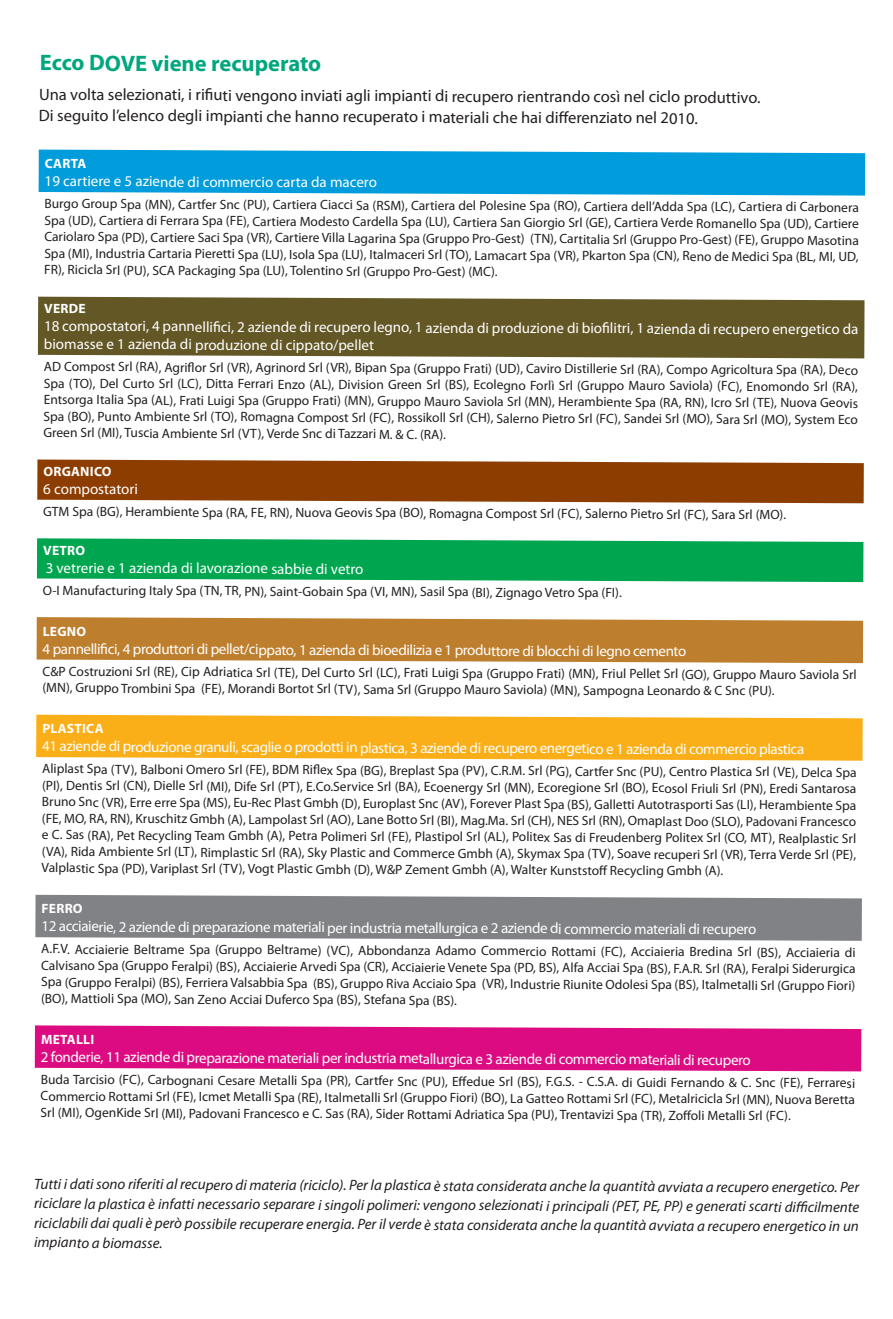
<style>
.page{position:relative;width:893px;height:1319px;background:#fff}
.page>*{position:absolute;margin:0;border:0;box-sizing:border-box;transform-origin:0 0}
.t1{font:700 22.5px "Myriad Pro";letter-spacing:-.005em;color:#00a77e}
.t2{font:16.5px "Myriad Pro";letter-spacing:-.005em;color:#231f20}
.t3{font:15px "Myriad Pro";letter-spacing:-.03em;color:#fff}
.t4{font:italic 15px/19.5px "Myriad Pro";letter-spacing:-.005em;color:#231f20;text-align:justify}
.t5{font:15px/17px "Myriad Pro";letter-spacing:-.005em;color:#fff}
.t6{font:13.5px/16.5px "Myriad Pro";letter-spacing:-.005em;color:#231f20;text-align:justify}
.t7{font:700 13.5px "Myriad Pro";letter-spacing:.015em;color:#fff}
</style>
<div class="page">
<svg style="left:39px;top:149px;width:826px;height:46px;background:#14a3dd"></svg>
<svg style="left:38px;top:296px;width:826px;height:62px;background:#6c6133"></svg>
<svg style="left:37px;top:459px;width:827px;height:44px;background:#974e16"></svg>
<svg style="left:37px;top:538px;width:826px;height:44px;background:#16ac5e"></svg>
<svg style="left:37px;top:617px;width:826px;height:46px;background:#c2883d"></svg>
<svg style="left:36px;top:714px;width:827px;height:46px;background:#fab52a"></svg>
<svg style="left:35px;top:894px;width:827px;height:46px;background:#8a8c8e"></svg>
<svg style="left:35px;top:1025px;width:826px;height:46px;background:#df1e8a"></svg>
<p class="t1" style="left:40px;top:49px;width:283px">Ecco DOVE viene recuperato</p>
<p class="t2" style="left:39px;top:87px;width:723px">Una volta selezionati, i rifiuti vengono inviati agli impianti di recupero rientrando così nel ciclo produttivo.</p>
<p class="t2" style="left:39px;top:108px;width:660px">Di seguito l’elenco degli impianti che hanno recuperato i materiali che hai differenziato nel 2010.</p>
<p class="t7" style="left:45px;top:155px;width:43px">CARTA</p>
<p class="t5" style="left:45px;top:173px;width:334px">19 cartiere e 5 aziende di commercio carta da macero</p>
<p class="t6" style="left:44px;top:197px;width:816px">Burgo Group Spa (MN), Cartfer Snc (PU), Cartiera Ciacci Sa (RSM), Cartiera del Polesine Spa (RO), Cartiera dell’Adda Spa (LC), Cartiera di Carbonera Spa (UD), Cartiera di Ferrara Spa (FE), Cartiera Modesto Cardella Spa (LU), Cartiera San Giorgio Srl (GE), Cartiera Verde Romanello Spa (UD), Cartiere Cariolaro Spa (PD), Cartiere Saci Spa (VR), Cartiere Villa Lagarina Spa (Gruppo Pro-Gest) (TN), Cartitalia Srl (Gruppo Pro-Gest) (FE), Gruppo Masotina Spa (MI), Industria Cartaria Pieretti Spa (LU), Isola Spa (LU), Italmaceri Srl (TO), Lamacart Spa (VR), Pkarton Spa (CN), Reno de Medici Spa (BL, MI, UD, FR), Ricicla Srl (PU), SCA Packaging Spa (LU), Tolentino Srl (Gruppo Pro-Gest) (MC).</p>
<p class="t7" style="left:44px;top:299px;width:43px">VERDE</p>
<p class="t5" style="left:44px;top:319px;width:816px">18 compostatori, 4 pannellifici, 2 aziende di recupero legno, 1 azienda di produzione di biofilitri, 1 azienda di recupero energetico da biomasse e 1 azienda di produzione di cippato/pellet</p>
<p class="t6" style="left:44px;top:360px;width:816px">AD Compost Srl (RA), Agriflor Srl (VR), Agrinord Srl (VR), Bipan Spa (Gruppo Frati) (UD), Caviro Distillerie Srl (RA), Compo Agricoltura Spa (RA), Deco Spa (TO), Del Curto Srl (LC), Ditta Ferrari Enzo (AL), Division Green Srl (BS), Ecolegno Forlì Srl (Gruppo Mauro Saviola) (FC), Enomondo Srl (RA), Entsorga Italia Spa (AL), Frati Luigi Spa (Gruppo Frati) (MN), Gruppo Mauro Saviola Srl (MN), Herambiente Spa (RA, RN), Icro Srl (TE), Nuova Geovis Spa (BO), Punto Ambiente Srl (TO), Romagna Compost Srl (FC), Rossikoll Srl (CH), Salerno Pietro Srl (FC), Sandei Srl (MO), Sara Srl (MO), System Eco Green Srl (MI), Tuscia Ambiente Srl (VT), Verde Snc di Tazzari M. &amp; C. (RA).</p>
<p class="t7" style="left:44px;top:462px;width:70px">ORGANICO</p>
<p class="t5" style="left:43px;top:480px;width:96px">6 compostatori</p>
<p class="t6" style="left:43px;top:505px;width:745px">GTM Spa (BG), Herambiente Spa (RA, FE, RN), Nuova Geovis Spa (BO), Romagna Compost Srl (FC), Salerno Pietro Srl (FC), Sara Srl (MO).</p>
<p class="t7" style="left:43px;top:541px;width:44px">VETRO</p>
<p class="t5" style="left:46px;top:560px;width:319px">3 vetrerie e 1 azienda di lavorazione sabbie di vetro</p>
<p class="t6" style="left:43px;top:583px;width:580px">O-I Manufacturing Italy Spa (TN, TR, PN), Saint-Gobain Spa (VI, MN), Sasil Spa (BI), Zignago Vetro Spa (FI).</p>
<p class="t7" style="left:43px;top:622px;width:45px">LEGNO</p>
<p class="t3" style="left:43px;top:641px;width:645px">4 pannellifici, 4 produttori di pellet/cippato, 1 azienda di bioedilizia e 1 produttore di blocchi di legno cemento</p>
<p class="t6" style="left:42px;top:665px;width:816px">C&amp;P Costruzioni Srl (RE), Cip Adriatica Srl (TE), Del Curto Srl (LC), Frati Luigi Spa (Gruppo Frati) (MN), Friul Pellet Srl (GO), Gruppo Mauro Saviola Srl (MN), Gruppo Trombini Spa (FE), Morandi Bortot Srl (TV), Sama Srl (Gruppo Mauro Saviola) (MN), Sampogna Leonardo &amp; C Snc (PU).</p>
<p class="t7" style="left:42px;top:719px;width:63px">PLASTICA</p>
<p class="t3" style="left:42px;top:739px;width:764px">41 aziende di produzione granuli, scaglie o prodotti in plastica, 3 aziende di recupero energetico e 1 azienda di commercio plastica</p>
<p class="t6" style="left:42px;top:762px;width:816px">Aliplast Spa (TV), Balboni Omero Srl (FE), BDM Riflex Spa (BG), Breplast Spa (PV), C.R.M. Srl (PG), Cartfer Snc (PU), Centro Plastica Srl (VE), Delca Spa (PI), Dentis Srl (CN), Dielle Srl (MI), Dife Srl (PT), E.Co.Service Srl (BA), Ecoenergy Srl (MN), Ecoregione Srl (BO), Ecosol Friuli Srl (PN), Eredi Santarosa Bruno Snc (VR), Erre erre Spa (MS), Eu-Rec Plast Gmbh (D), Europlast Snc (AV), Forever Plast Spa (BS), Galletti Autotrasporti Sas (LI), Herambiente Spa (FE, MO, RA, RN), Kruschitz Gmbh (A), Lampolast Srl (AO), Lane Botto Srl (BI), Mag.Ma. Srl (CH), NES Srl (RN), Omaplast Doo (SLO), Padovani Francesco e C. Sas (RA), Pet Recycling Team Gmbh (A), Petra Polimeri Srl (FE), Plastipol Srl (AL), Politex Sas di Freudenberg Politex Srl (CO, MT), Realplastic Srl (VA), Rida Ambiente Srl (LT), Rimplastic Srl (RA), Sky Plastic and Commerce Gmbh (A), Skymax Spa (TV), Soave recuperi Srl (VR), Terra Verde Srl (PE), Valplastic Spa (PD), Variplast Srl (TV), Vogt Plastic Gmbh (D), W&amp;P Zement Gmbh (A), Walter Kunststoff Recycling Gmbh (A).</p>
<p class="t7" style="left:42px;top:899px;width:43px">FERRO</p>
<p class="t3" style="left:41px;top:919px;width:716px">12 acciaierie, 2 aziende di preparazione materiali per industria metallurgica e 2 aziende di commercio materiali di recupero</p>
<p class="t6" style="left:41px;top:942px;width:816px">A.F.V. Acciaierie Beltrame Spa (Gruppo Beltrame) (VC), Abbondanza Adamo Commercio Rottami (FC), Acciaieria Bredina Srl (BS), Acciaieria di Calvisano Spa (Gruppo Feralpi) (BS), Acciaierie Arvedi Spa (CR), Acciaierie Venete Spa (PD, BS), Alfa Acciai Spa (BS), F.A.R. Srl (RA), Feralpi Siderurgica Spa (Gruppo Feralpi) (BS), Ferriera Valsabbia Spa (BS), Gruppo Riva Acciaio Spa (VR), Industrie Riunite Odolesi Spa (BS), Italmetalli Srl (Gruppo Fiori) (BO), Mattioli Spa (MO), San Zeno Acciai Duferco Spa (BS), Stefana Spa (BS).</p>
<p class="t7" style="left:41px;top:1030px;width:55px">METALLI</p>
<p class="t3" style="left:41px;top:1049px;width:711px">2 fonderie, 11 aziende di preparazione materiali per industria metallurgica e 3 aziende di commercio materiali di recupero</p>
<p class="t6" style="left:41px;top:1073px;width:816px">Buda Tarcisio (FC), Carbognani Cesare Metalli Spa (PR), Cartfer Snc (PU), Effedue Srl (BS), F.G.S. - C.S.A. di Guidi Fernando &amp; C. Snc (FE), Ferraresi Commercio Rottami Srl (FE), Icmet Metalli Spa (RE), Italmetalli Srl (Gruppo Fiori) (BO), La Gatteo Rottami Srl (FC), Metalricicla Srl (MN), Nuova Beretta Srl (MI), OgenKide Srl (MI), Padovani Francesco e C. Sas (RA), Sider Rottami Adriatica Spa (PU), Trentavizi Spa (TR), Zoffoli Metalli Srl (FC).</p>
<p class="t4" style="left:34px;top:1175px;width:827px">Tutti i dati sono riferiti al recupero di materia (riciclo). Per la plastica è stata considerata anche la quantità avviata a recupero energetico. Per riciclare la plastica è infatti necessario separare i singoli polimeri: vengono selezionati i principali (PET, PE, PP) e generati scarti difficilmente riciclabili dai quali è però possibile recuperare energia. Per il verde è stata considerata anche la quantità avviata a recupero energetico in un</p>
<p class="t4" style="left:34px;top:1232px;width:130px">impianto a biomasse.</p>
</div>
